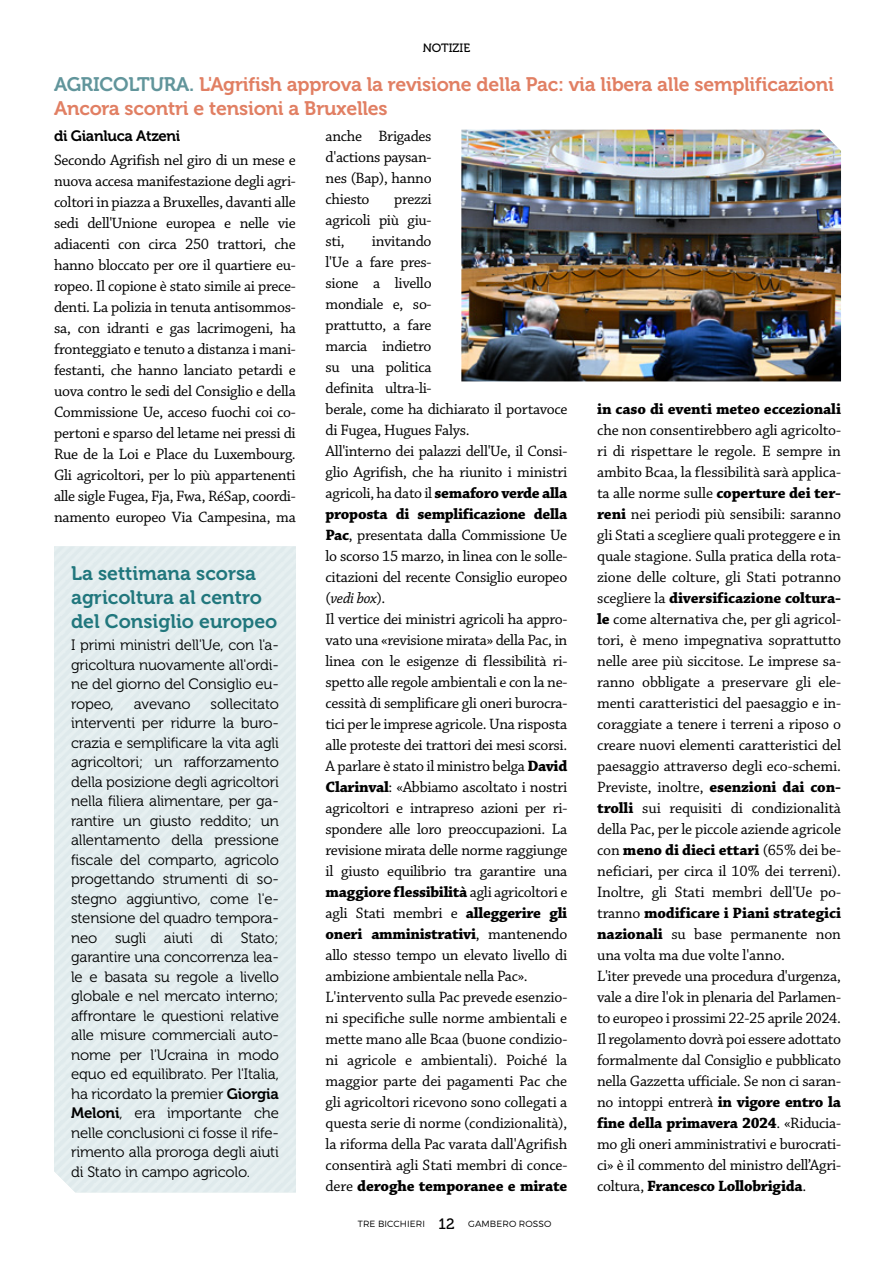
<style>
.page{position:relative;width:893px;height:1263px;background:#fff}
.page>*{position:absolute;margin:0;border:0;box-sizing:border-box;transform-origin:0 0}
.t1{font:19.5px/24px "Museo 700";letter-spacing:-.01em;color:#e17f63}
.t2{font:19.5px/24px "Museo 700";color:#21777d}
.t3{font:15.75px/21px "Chaparral Pro";letter-spacing:-.015em;color:#000;text-align:justify}
.t4{font:700 15.75px "Chaparral Pro";letter-spacing:-.01em;color:#000}
.t5{font:15px/19.5px "Museo 300";letter-spacing:-.01em;color:#000;text-align:justify}
.t6{font:15px "Museo 700";letter-spacing:-.02em;color:#000}
.t7{font:12px "Museo 500";color:#000}
.t8{font:300 9px "Montserrat";letter-spacing:.01em;color:#000}
.s1{color:#61959b}
.s2{font-weight:700}
.s3{font-style:italic}
.s4{font-family:"Museo 700"}
.s5{font-family:"Museo 500";font-weight:400;font-size:15px}
</style>
<div class="page">
<img style="left:461px;top:130px;width:380px;height:251px">
<p class="t7" style="left:423px;top:41px;width:49px">NOTIZIE</p>
<p class="t1" style="left:54px;top:73px;width:781px"><span class="s1">AGRICOLTURA.</span> L'Agrifish approva la revisione della Pac: via libera alle semplificazioni<br>Ancora scontri e tensioni a Bruxelles</p>
<p class="t6" style="left:54px;top:127px;width:128px">di Gianluca Atzeni</p>
<p class="t3" style="left:54px;top:150px;width:243px">Secondo Agrifish nel giro di un mese e nuova accesa manifestazione degli agri&shy;coltori in piazza a Bruxelles, davanti alle sedi dell'Unione europea e nelle vie adiacenti con circa 250 trattori, che hanno bloccato per ore il quartiere eu&shy;ropeo. Il copione è stato simile ai prece&shy;denti. La polizia in tenuta antisommos&shy;sa, con idranti e gas lacrimogeni, ha fronteggiato e tenuto a distanza i mani&shy;festanti, che hanno lanciato petardi e uova contro le sedi del Consiglio e della Commissione Ue, acceso fuochi coi co&shy;pertoni e sparso del letame nei pressi di Rue de la Loi e Place du Luxembourg.<br>Gli agricoltori, per lo più appartenenti alle sigle Fugea, Fja, Fwa, RéSap, coordi&shy;namento europeo Via Campesina, ma</p>
<p class="t3" style="left:326px;top:126px;width:108px">anche Brigades d'actions paysan&shy;nes (Bap), hanno chiesto</p>
<p class="t3" style="left:326px;top:189px;width:108px;text-indent:69px">prezzi agricoli più giu&shy;sti,</p>
<p class="t3" style="left:326px;top:231px;width:243px;text-align:left;text-indent:46px">invitando<br>l'Ue a fare pres-<br>sione a livello<br>mondiale e, so-<br>prattutto, a fare<br>marcia indietro<br>su una politica<br>definita ultra-li-<br>berale, come ha dichiarato il portavoce di Fugea, Hugues Falys.<br>All'interno dei palazzi dell'Ue, il Consi&shy;glio Agrifish, che ha riunito i ministri agricoli, ha dato il <span class="s2">semaforo verde alla proposta di semplificazione della Pac</span>, presentata dalla Commissione Ue lo scorso 15 marzo, in linea con le solle&shy;citazioni del recente Consiglio europeo (<span class="s3">vedi box</span>).<br>Il vertice dei ministri agricoli ha appro&shy;vato una «revisione mirata» della Pac, in linea con le esigenze di flessibilità ri&shy;spetto alle regole ambientali e con la ne&shy;cessità di semplificare gli oneri burocra&shy;tici per le imprese agricole. Una risposta alle proteste dei trattori dei mesi scorsi.<br>A parlare è stato il ministro belga <span class="s2">David Clarinval</span>: «Abbiamo ascoltato i nostri agricoltori e intrapreso azioni per ri&shy;spondere alle loro preoccupazioni. La revisione mirata delle norme raggiunge il giusto equilibrio tra garantire una <span class="s2">maggiore flessibilità</span> agli agricoltori e agli Stati membri e <span class="s2">alleggerire gli oneri amministrativi</span>, mantenendo allo stesso tempo un elevato livello di ambizione ambientale nella Pac».<br>L'intervento sulla Pac prevede esenzio&shy;ni specifiche sulle norme ambientali e mette mano alle Bcaa (buone condizio&shy;ni agricole e ambientali). Poiché la maggior parte dei pagamenti Pac che gli agricoltori ricevono sono collegati a questa serie di norme (condizionalità), la riforma della Pac varata dall'Agrifish consentirà agli Stati membri di conce&shy;dere <span class="s2">deroghe temporanee e mirate</span></p>
<p class="t4" style="left:597px;top:400px;width:245px">in caso di eventi meteo eccezionali</p>
<p class="t3" style="left:597px;top:420px;width:245px;text-align:left">che non consentirebbero agli agricolto&shy;ri di rispettare le regole. E sempre in ambito Bcaa, la flessibilità sarà applica&shy;ta alle norme sulle <span class="s2">coperture dei ter&shy;reni</span> nei periodi più sensibili: saranno gli Stati a scegliere quali proteggere e in quale stagione. Sulla pratica della rota&shy;zione delle colture, gli Stati potranno scegliere la <span class="s2">diversificazione coltura&shy;le</span> come alternativa che, per gli agricol&shy;tori, è meno impegnativa soprattutto nelle aree più siccitose. Le imprese sa&shy;ranno obbligate a preservare gli ele&shy;menti caratteristici del paesaggio e in&shy;coraggiate a tenere i terreni a riposo o creare nuovi elementi caratteristici del paesaggio attraverso degli eco-schemi.<br>Previste, inoltre, <span class="s2">esenzioni dai con&shy;trolli</span> sui requisiti di condizionalità della Pac, per le piccole aziende agricole con <span class="s2">meno di dieci ettari</span> (65% dei be&shy;neficiari, per circa il 10% dei terreni).<br>Inoltre, gli Stati membri dell'Ue po&shy;tranno <span class="s2">modificare i Piani strategici nazionali</span> su base permanente non una volta ma due volte l'anno.<br>L'iter prevede una procedura d'urgenza, vale a dire l'ok in plenaria del Parlamen&shy;to europeo i prossimi 22-25 aprile 2024.<br>Il regolamento dovrà poi essere adottato formalmente dal Consiglio e pubblicato nella Gazzetta ufficiale. Se non ci saran&shy;no intoppi entrerà <span class="s2">in vigore entro la fine della primavera 2024</span>. «Riducia&shy;mo gli oneri amministrativi e burocrati&shy;ci» è il commento del ministro dell’Agri&shy;coltura, <span class="s2">Francesco Lollobrigida</span>.</p>
<p class="t2" style="left:71px;top:561px;width:208px">La settimana scorsa agricoltura al centro del Consiglio europeo</p>
<p class="t5" style="left:71px;top:636px;width:209px">I primi ministri dell'Ue, con l'a&shy;gricoltura nuovamente all'ordi&shy;ne del giorno del Consiglio eu&shy;ropeo,</p>
<p class="t5" style="left:71px;top:694px;width:209px;text-indent:139px">sollecitato interventi per ridurre la buro&shy;crazia e semplificare la vita agli agricoltori; un rafforzamento della posizione degli agricoltori nella filiera alimentare, per ga&shy;rantire un giusto reddito; un allentamento della pressione fiscale del comparto, agricolo progettando strumenti di so&shy;stegno aggiuntivo, come l'e&shy;stensione del quadro tempora&shy;neo sugli aiuti di Stato; garantire una concorrenza lea&shy;le e basata su regole a livello globale e nel mercato interno; affrontare le questioni relative alle misure commerciali auto&shy;nome per l'Ucraina in modo equo ed equilibrato. Per l'Italia, ha ricordato la premier <span class="s4">Giorgia Meloni</span>, era importante che nelle conclusioni ci fosse il rife&shy;rimento alla proroga degli aiuti di Stato in campo agricolo.</p>
<p class="t5" style="left:134px;top:694px;width:58px">avevano</p>
<p class="t8" style="left:358px;top:1218px;width:195px">TRE BICCHIERI <span class="s5">12</span> GAMBERO ROSSO</p>
</div>
